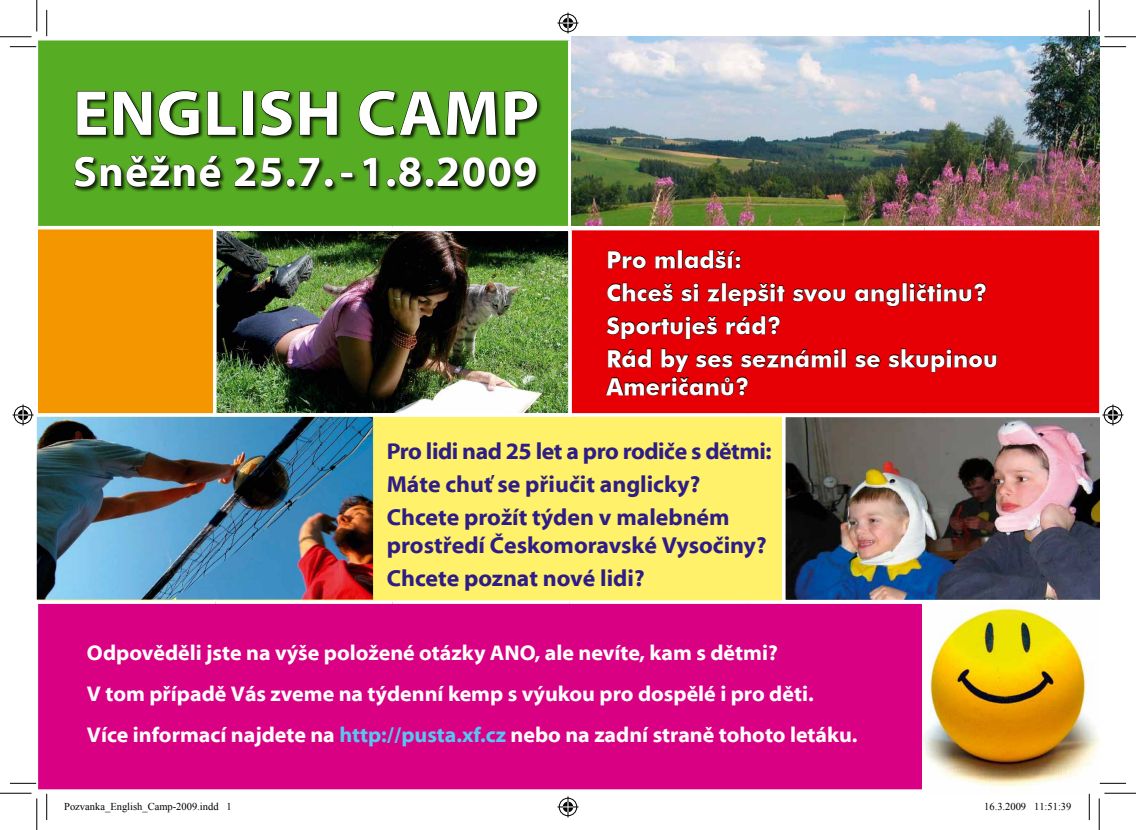
<style>
.page{position:relative;width:1136px;height:830px;background:#fff}
.page>*{position:absolute;margin:0;border:0;box-sizing:border-box;transform-origin:0 0}
.t1{font:700 64.23px "Myriad Web Pro";letter-spacing:.02em;color:#fff}
.t2{font:700 42.88px "Myriad Web Pro";letter-spacing:.03em;color:#fff}
.t3{font:700 23.28px/32.9px "Myriad Web Pro";color:#2e1d86}
.t4{font:23.28px/32.9px "Futura Md AT Bold";letter-spacing:.01em;color:#fff}
.t5{font:700 21.35px/40.9px "Myriad Web Pro";color:#fff}
.t6{font:10.5px "Times New Roman";color:#000}
.s1{color:#5ac5f2}
</style>
<div class="page">
<div style="left:38px;top:40px;width:530px;height:186px;background:#56ad23"></div>
<div style="left:38px;top:228px;width:177px;height:187px;background:#f39600"></div>
<div style="left:571px;top:230px;width:527px;height:183px;background:#e60005"></div>
<div style="left:373px;top:417px;width:373px;height:183px;background:#fff169"></div>
<div style="left:746px;top:417px;width:35px;height:183px;background:#fff169"></div>
<div style="left:38px;top:604px;width:884px;height:185px;background:#d90084"></div>
<hr style="left:38px;top:226px;width:179px;height:3px;background:#fff">
<svg style="left:38px;top:600px;width:177px;height:4px"></svg>
<svg style="left:215px;top:600px;width:177px;height:4px"></svg>
<svg style="left:392px;top:600px;width:177px;height:4px"></svg>
<svg style="left:569px;top:600px;width:177px;height:4px"></svg>
<svg style="left:746px;top:600px;width:176px;height:4px"></svg>
<svg style="left:571px;top:413px;width:175px;height:4px"></svg>
<svg style="left:746px;top:413px;width:178px;height:4px"></svg>
<hr style="left:924px;top:413px;width:174px;height:4px;background:#fcebeb">
<svg style="left:37px;top:413px;width:176px;height:4px"></svg>
<svg style="left:607px;top:250px;width:39px;height:19px"></svg>
<svg style="left:654px;top:255px;width:21px;height:14px"></svg>
<svg style="left:684px;top:249px;width:57px;height:20px"></svg>
<svg style="left:606px;top:282px;width:67px;height:20px"></svg>
<svg style="left:680px;top:283px;width:19px;height:19px"></svg>
<svg style="left:705px;top:289px;width:16px;height:13px"></svg>
<svg style="left:727px;top:283px;width:58px;height:24px"></svg>
<svg style="left:791px;top:288px;width:55px;height:16px"></svg>
<svg style="left:854px;top:288px;width:45px;height:19px"></svg>
<div style="left:902px;top:283px;width:4px;height:18px;border:1px solid #000"></div>
<svg style="left:908px;top:283px;width:78px;height:19px"></svg>
<svg style="left:605px;top:315px;width:112px;height:25px;background:#b70003"></svg>
<svg style="left:725px;top:315px;width:55px;height:20px"></svg>
<svg style="left:854px;top:354px;width:26px;height:14px"></svg>
<svg style="left:887px;top:348px;width:110px;height:25px;background:#bb0003"></svg>
<svg style="left:605px;top:348px;width:234px;height:48px;background:#c20004"></svg>
<img style="left:218px;top:232px;width:348px;height:180px">
<div style="left:213px;top:227px;width:358px;height:190px;border:4px solid #fff"></div>
<img style="left:571px;top:37px;width:527px;height:189px">
<div style="left:74px;top:90px;width:469px;height:102px;background:#000;opacity:.75"></div>
<svg style="left:76px;top:91px;width:31px;height:45px"></svg>
<svg style="left:113px;top:90px;width:39px;height:46px;background:#254c0e"></svg>
<svg style="left:158px;top:90px;width:41px;height:46px;background:#2d5b12"></svg>
<svg style="left:207px;top:91px;width:29px;height:45px"></svg>
<div style="left:242px;top:91px;width:11px;height:44px;border:1px solid #000"></div>
<svg style="left:260px;top:90px;width:32px;height:46px"></svg>
<svg style="left:299px;top:91px;width:38px;height:45px;background:#295410"></svg>
<svg style="left:358px;top:90px;width:139px;height:46px;background:#2f6013"></svg>
<svg style="left:504px;top:90px;width:34px;height:46px;background:#2c5911"></svg>
<svg style="left:74px;top:155px;width:147px;height:33px;background:#306213"></svg>
<svg style="left:234px;top:157px;width:100px;height:31px;background:#376f16"></svg>
<div style="left:340px;top:172px;width:13px;height:6px;border:1px solid #000"></div>
<svg style="left:362px;top:158px;width:15px;height:29px"></svg>
<svg style="left:386px;top:157px;width:151px;height:31px;background:#306113"></svg>
<img style="left:37px;top:417px;width:336px;height:183px">
<img style="left:781px;top:414px;width:317px;height:189px">
<img style="left:922px;top:606px;width:176px;height:181px">
<svg style="left:10px;top:46px;width:26px;height:1px"></svg>
<svg style="left:1099px;top:46px;width:26px;height:1px"></svg>
<svg style="left:10px;top:783px;width:26px;height:1px"></svg>
<svg style="left:1099px;top:783px;width:26px;height:1px"></svg>
<svg style="left:46px;top:10px;width:1px;height:26px"></svg>
<svg style="left:46px;top:794px;width:1px;height:26px"></svg>
<svg style="left:1088px;top:10px;width:1px;height:26px"></svg>
<svg style="left:1088px;top:794px;width:1px;height:26px"></svg>
<hr style="left:0;top:36px;width:32px;height:1px;background:#000">
<hr style="left:1104px;top:36px;width:31px;height:1px;background:#000">
<hr style="left:0;top:793px;width:32px;height:1px;background:#000">
<hr style="left:1104px;top:793px;width:31px;height:1px;background:#000">
<hr style="left:36px;top:0;width:1px;height:31px;background:#000">
<hr style="left:36px;top:798px;width:1px;height:32px;background:#000">
<hr style="left:1098px;top:0;width:1px;height:31px;background:#000">
<hr style="left:1098px;top:798px;width:1px;height:32px;background:#000">
<svg style="left:557px;top:13px;width:21px;height:21px"></svg>
<svg style="left:557px;top:796px;width:21px;height:21px"></svg>
<svg style="left:13px;top:404px;width:21px;height:21px"></svg>
<svg style="left:1102px;top:404px;width:21px;height:21px"></svg>
<h1 class="t1" style="left:73px;top:78px;width:467px">ENGLISH CAMP</h1>
<h2 class="t2" style="left:73px;top:148px;width:466px">Sněžné 25.7.-1.8.2009</h2>
<p class="t4" style="left:606px;top:244px;width:392px">Pro mladší:<br>Chceš si zlepšit svou angličtinu?<br>Sportuješ rád?<br>Rád by ses seznámil se skupinou</p>
<p class="t4" style="left:606px;top:370px;width:144px">Američanů?</p>
<p class="t3" style="left:386px;top:435px;width:386px">Pro lidi nad 25 let a pro rodiče s dětmi:<br>Máte chuť se přiučit anglicky?<br>Chcete prožít týden v malebném</p>
<p class="t3" style="left:386px;top:529px;width:381px">prostředí Českomoravské Vysočiny?<br>Chcete poznat nové lidi?</p>
<p class="t5" style="left:87px;top:633px;width:771px">Odpověděli jste na výše položené otázky ANO, ale nevíte, kam s dětmi?<br>V tom případě Vás zveme na týdenní kemp s výukou pro dospělé i pro děti.<br>Více informací najdete na <span class="s1">http://pusta.xf.cz</span> nebo na zadní straně tohoto letáku.</p>
<p class="t6" style="left:64px;top:799px;width:169px">Pozvanka_English_Camp-2009.indd 1</p>
<p class="t6" style="left:983px;top:799px;width:89px">16.3.2009 11:51:39</p>
</div>
